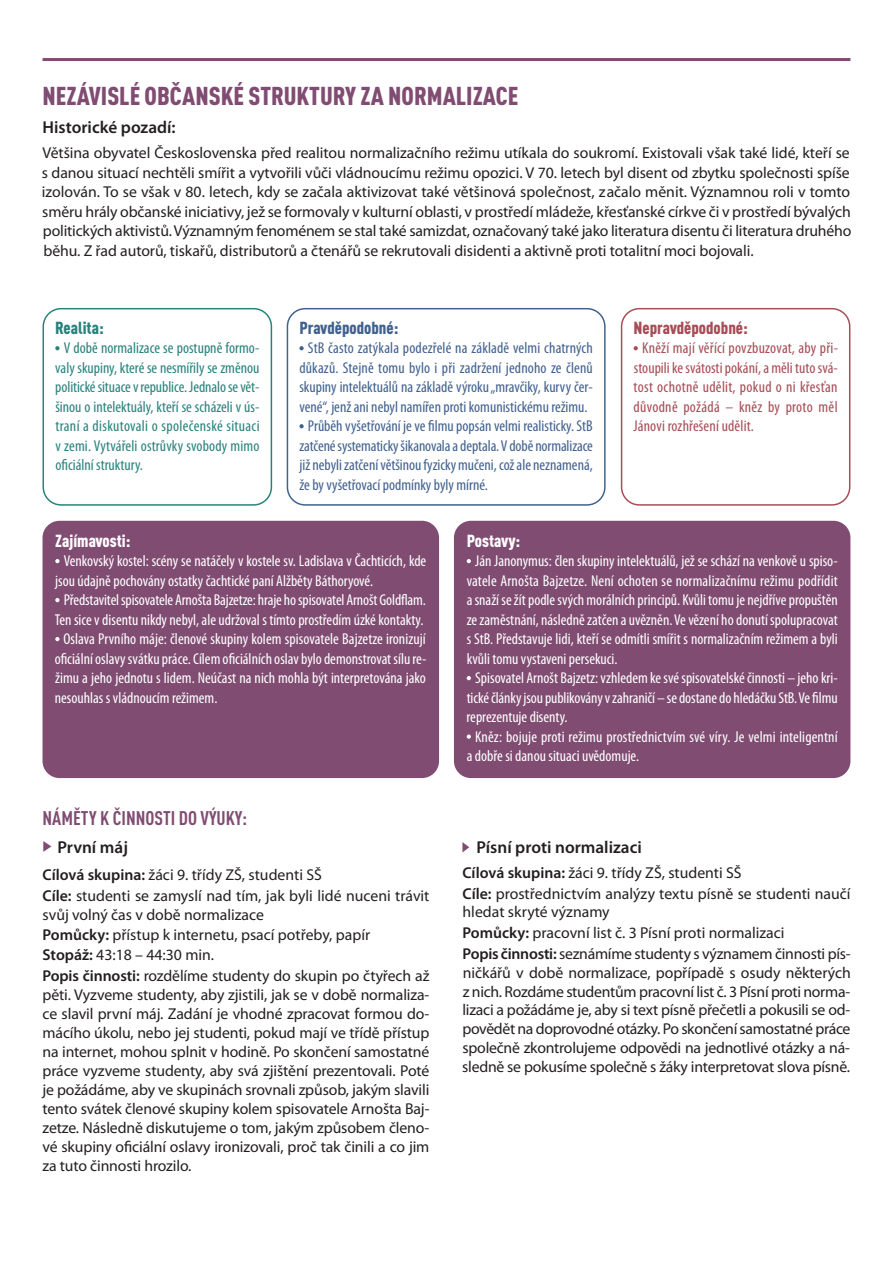
<style>
.page{position:relative;width:893px;height:1263px;background:#fff}
.page>*{position:absolute;margin:0;border:0;box-sizing:border-box;transform-origin:0 0}
.t1{font:900 condensed 25.5px "DIN Pro";color:#804c72}
.t2{font:700 condensed 19.5px "DIN Pro";color:#804c72}
.t3{font:600 17.25px "Myriad Pro";color:#231f20}
.t4{font:900 condensed 17.25px "DIN Pro";color:#fff}
.t5{font:900 condensed 17.25px "DIN Pro";color:#a64d56}
.t6{font:900 condensed 17.25px "DIN Pro";color:#41618e}
.t7{font:900 condensed 17.25px "DIN Pro";color:#2a827d}
.t8{font:15.75px/19.4px "Myriad Pro";letter-spacing:-.01em;color:#231f20}
.t9{font:condensed 15.75px "Myriad Pro";color:#fff}
.t10{font:condensed 15.75px "Myriad Pro";color:#41618e}
.t11{font:condensed 15.75px/19.5px "Myriad Pro";letter-spacing:.01em;color:#2a827d;text-align:justify}
.t12{font:condensed 15.75px/19.5px "Myriad Pro";letter-spacing:.01em;color:#a64d56;text-align:justify}
.s1{font-weight:600}
</style>
<div class="page">
<svg style="left:43px;top:308px;width:229px;height:198px"></svg>
<svg style="left:287px;top:308px;width:319px;height:198px"></svg>
<svg style="left:621px;top:308px;width:229px;height:198px"></svg>
<svg style="left:55px;top:346px;width:5px;height:4px"></svg>
<svg style="left:299px;top:346px;width:5px;height:4px"></svg>
<svg style="left:299px;top:424px;width:5px;height:4px"></svg>
<svg style="left:634px;top:346px;width:4px;height:4px"></svg>
<hr style="left:43px;top:58px;width:807px;height:3px;background:#804c72">
<svg style="left:462px;top:842px;width:7px;height:10px"></svg>
<div style="left:43px;top:521px;width:396px;height:257px;background:#804c72;border-radius:17px"></div>
<div style="left:454px;top:521px;width:396px;height:257px;background:#804c72;border-radius:17px"></div>
<svg style="left:55px;top:559px;width:5px;height:4px"></svg>
<svg style="left:55px;top:598px;width:5px;height:4px"></svg>
<svg style="left:55px;top:637px;width:5px;height:4px"></svg>
<svg style="left:467px;top:559px;width:4px;height:4px"></svg>
<svg style="left:467px;top:676px;width:4px;height:4px"></svg>
<svg style="left:467px;top:734px;width:4px;height:5px"></svg>
<h1 class="t1" style="left:43px;top:78px;width:477px">NEZÁVISLÉ OBČANSKÉ STRUKTURY ZA NORMALIZACE</h1>
<p class="t3" style="left:43px;top:116px;width:135px">Historické pozadí:</p>
<p class="t8" style="left:42px;top:143px;width:811px;text-align:justify">Většina obyvatel Československa před realitou normalizačního režimu utíkala do soukromí. Existovali však také lidé, kteří se s danou situací nechtěli smířit a vytvořili vůči vládnoucímu režimu opozici. V 70. letech byl disent od zbytku společnosti spíše izolován. To se však v 80. letech, kdy se začala aktivizovat také většinová společnost, začalo měnit. Významnou roli v tomto směru hrály občanské iniciativy, jež se formovaly v kulturní oblasti, v prostředí mládeže, křesťanské církve či v prostředí bývalých politických aktivistů.Významným fenoménem se stal také samizdat, označovaný také jako literatura disentu či literatura druhého běhu. Z řad autorů, tiskařů, distributorů a čtenářů se rekrutovali disidenti a aktivně proti totalitní moci bojovali.</p>
<p class="t7" style="left:55px;top:316px;width:50px">Realita:</p>
<p class="t11" style="left:55px;top:338px;width:206px;text-indent:9px">V době normalizace se postupně formo&shy;valy skupiny, které se nesmířily se změnou politickésituacevrepublice.Jednalosevět&shy;šinou o intelektuály, kteří se scházeli v ús&shy;traní a diskutovali o společenské situaci v zemi. Vytvářeli ostrůvky svobody mimo oficiální struktury.</p>
<p class="t6" style="left:299px;top:316px;width:100px">Pravděpodobné:</p>
<p class="t10" style="left:308px;top:339px;width:286px">StB často zatýkala podezřelé na základě velmi chatrných</p>
<p class="t10" style="left:299px;top:358px;width:295px">důkazů. Stejně tomu bylo i při zadržení jednoho ze členů</p>
<p class="t10" style="left:299px;top:378px;width:295px">skupiny intelektuálů na základě výroku„mravčiky, kurvy čer-</p>
<p class="t10" style="left:299px;top:397px;width:290px">vené“, jenž ani nebyl namířen proti komunistickému režimu.</p>
<p class="t10" style="left:308px;top:417px;width:286px">Průběh vyšetřování je ve filmu popsán velmi realisticky. StB</p>
<p class="t10" style="left:299px;top:436px;width:295px">zatčenésystematickyšikanovalaadeptala.V době normalizace</p>
<p class="t10" style="left:300px;top:456px;width:295px">již nebylizatčenívětšinoufyzickymučeni,cožale neznamená,</p>
<p class="t10" style="left:299px;top:475px;width:190px">že by vyšetřovací podmínky byly mírné.</p>
<p class="t5" style="left:634px;top:316px;width:116px">Nepravděpodobné:</p>
<p class="t12" style="left:634px;top:338px;width:206px;text-indent:9px">Kněží mají věřící povzbuzovat, aby při&shy;stoupilikesvátostipokání,aměli tutosvá&shy;tost ochotně udělit, pokud o ni křesťan důvodně požádá – kněz by proto měl Jánovi rozhřešení udělit.</p>
<p class="t4" style="left:55px;top:529px;width:77px">Zajímavosti:</p>
<p class="t9" style="left:64px;top:551px;width:364px">Venkovský kostel: scény se natáčely v kostele sv. Ladislava v Čachticích, kde</p>
<p class="t9" style="left:55px;top:571px;width:319px">jsou údajně pochovány ostatky čachtické paní Alžběty Báthoryové.</p>
<p class="t9" style="left:64px;top:590px;width:363px">Představitelspisovatele Arnošta Bajzetze: hraje hospisovatel Arnošt Goldflam.</p>
<p class="t9" style="left:55px;top:610px;width:370px">Ten sice v disentu nikdy nebyl, ale udržoval s tímto prostředím úzké kontakty.</p>
<p class="t9" style="left:63px;top:629px;width:364px">Oslava Prvního máje: členové skupiny kolem spisovatele Bajzetze ironizují</p>
<p class="t9" style="left:55px;top:649px;width:373px">oficiálníoslavysvátkupráce.Cílemoficiálních oslavbylodemonstrovatsílure-</p>
<p class="t9" style="left:55px;top:668px;width:372px">žimu a jeho jednotu s lidem. Neúčast na nich mohla být interpretována jako</p>
<p class="t9" style="left:55px;top:688px;width:164px">nesouhlas s vládnoucím režimem.</p>
<p class="t2" style="left:43px;top:804px;width:206px">NÁMĚTY K ČINNOSTI DO VÝUKY:</p>
<p class="t8" style="left:43px;top:862px;width:390px;line-height:20.9px"><span class="s1">Cílová skupina:</span> žáci 9. třídy ZŠ, studenti SŠ<br><span class="s1">Cíle:</span> studenti se zamyslí nad tím, jak byli lidé nuceni trávit svůj</p>
<p class="t8" style="left:43px;top:901px;width:329px;line-height:20.9px">volný čas v době normalizace<br><span class="s1">Pomůcky:</span> přístup k internetu, psací potřeby, papír</p>
<p class="t8" style="left:42px;top:963px;width:391px;line-height:18.8px;text-align:justify">pěti.Vyzveme studenty, aby zjistili, jak se v době normalizace slavil první máj. Zadání je vhodné zpracovat formou domá&shy;cího úkolu, nebo jej studenti, pokud mají ve třídě přístup na internet, mohou splnit v hodině. Po skončení samostatné práce vyzveme studenty, aby svá zjištění prezentovali. Poté je požádáme, aby ve skupinách srovnali způsob, jakým slavili tento svátek členové skupiny kolem spisovatele Arnošta Baj&shy;zetze. Následně diskutujeme o tom, jakým způsobem čle&shy;nové skupiny oficiální oslavy ironizovali, proč tak činili a co jim za tuto činnosti hrozilo.</p>
<p class="t3" style="left:57px;top:836px;width:72px">První máj</p>
<p class="t8" style="left:43px;top:865px;width:388px"><span class="s1">Cílová skupina:</span> žáci 9. třídy ZŠ, studenti SŠ<br><span class="s1">Cíle:</span> studenti se zamyslí nad tím, jak byli lidé nuceni trávit svůj volný čas v době normalizace<br><span class="s1">Pomůcky:</span> přístup k internetu, psací potřeby, papír<br><span class="s1">Stopáž:</span> 43:18 – 44:30 min.<br><span class="s1">Popis činnosti:</span> rozdělíme studenty do skupin po čtyřech až pěti. Vyzveme studenty, aby zjistili, jak se v době normaliza&shy;ce slavil první máj. Zadání je vhodné zpracovat formou do&shy;mácího úkolu, nebo jej studenti, pokud mají ve třídě přístup na internet, mohou splnit v hodině. Po skončení samostatné práce vyzveme studenty, aby svá zjištění prezentovali. Poté je požádáme, aby ve skupinách srovnali způsob, jakým slavili tento svátek členové skupiny kolem spisovatele Arnošta Baj&shy;zetze. Následně diskutujeme o tom, jakým způsobem členo&shy;vé skupiny oficiální oslavy ironizovali, proč tak činili a co jim za tuto činnosti hrozilo.</p>
<p class="t4" style="left:467px;top:529px;width:55px">Postavy:</p>
<p class="t9" style="left:475px;top:551px;width:364px">Ján Janonymus: člen skupiny intelektuálů, jež se schází na venkově u spiso-</p>
<p class="t9" style="left:467px;top:571px;width:373px">vatele Arnošta Bajzetze. Není ochoten se normalizačnímu režimu podřídit</p>
<p class="t9" style="left:467px;top:590px;width:373px">asnažísežítpodlesvýchmorálních principů. Kvůli tomuje nejdřívepropuštěn</p>
<p class="t9" style="left:467px;top:610px;width:372px">zezaměstnání, následnězatčen auvězněn. Vevězení hodonutí spolupracovat</p>
<p class="t9" style="left:467px;top:629px;width:373px">s StB. Představuje lidi, kteří se odmítli smířit s normalizačním režimem a byli</p>
<p class="t9" style="left:467px;top:649px;width:152px">kvůli tomu vystaveni persekuci.</p>
<p class="t9" style="left:475px;top:668px;width:364px">Spisovatel Arnošt Bajzetz:vzhledemkesvéspisovatelskéčinnosti – jehokri-</p>
<p class="t9" style="left:467px;top:688px;width:372px">tickéčlánkyjsoupublikoványvzahraničí – sedostanedo hledáčkuStB.Ve filmu</p>
<p class="t9" style="left:467px;top:707px;width:102px">reprezentuje disenty.</p>
<p class="t9" style="left:475px;top:727px;width:364px">Kněz: bojuje proti režimu prostřednictvím své víry. Je velmi inteligentní</p>
<p class="t9" style="left:467px;top:746px;width:174px">a dobře si danou situaci uvědomuje.</p>
<p class="t3" style="left:476px;top:836px;width:167px">Písní proti normalizaci</p>
<p class="t8" style="left:462px;top:862px;width:390px;line-height:20.9px"><span class="s1">Cílová skupina:</span> žáci 9. třídy ZŠ, studenti SŠ<br><span class="s1">Cíle:</span> prostřednictvím analýzy textu písně se studenti naučí</p>
<p class="t8" style="left:463px;top:901px;width:390px;line-height:20.9px">hledat skryté významy<br><span class="s1">Pomůcky:</span> pracovní list č. 3 Písní proti normalizaci<br><span class="s1">Popis činnosti:</span> seznámíme studenty s významem činnosti pís-</p>
<p class="t8" style="left:462px;top:963px;width:390px;line-height:18.8px;text-align:justify">ničkářů v době normalizace, popřípadě s osudy některých z nich. Rozdáme studentům pracovní list č. 3 Písní proti norma&shy;lizaci a požádáme je, aby si text písně přečetli a pokusili se od&shy;povědět na doprovodné otázky. Po skončení samostatné práce společně zkontrolujeme odpovědi na jednotlivé otázky a ná&shy;sledně se pokusíme společně s žáky interpretovat slova písně.</p>
</div>
